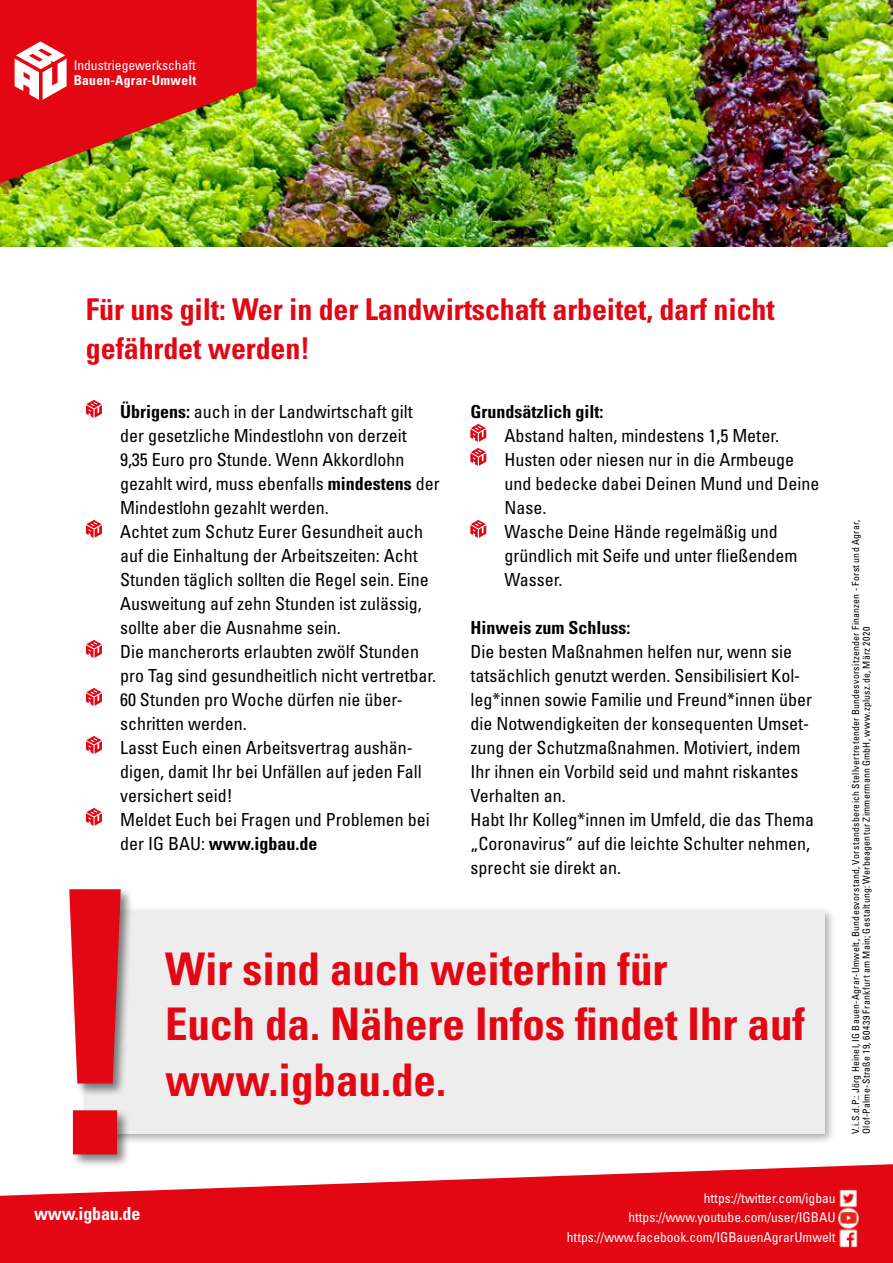
<style>
.page{position:relative;width:893px;height:1263px;background:#fff}
.page>*{position:absolute;margin:0;border:0;box-sizing:border-box;transform-origin:0 0}
.t1{font:700 condensed 367.35px "Univers";color:#e30613}
.t2{font:700 condensed 45px/55.5px "Univers";color:#e30613}
.t3{font:700 condensed 30px/39px "Univers";letter-spacing:-.005em;color:#e30613}
.t4{font:condensed 18px/24px "Univers";color:#000}
.t5{font:700 condensed 18px "Univers";color:#000}
.t6{font:700 condensed 18px "Univers";letter-spacing:-.01em;color:#fff}
.t7{font:condensed 13.5px/19.5px "Univers";color:#fff;text-align:right}
.t8{font:700 condensed 13.5px "Univers";letter-spacing:.025em;color:#fff}
.t9{font:condensed 9.75px/10.8px "Univers";letter-spacing:.025em;color:#000}
.s1{font-weight:700}
</style>
<div class="page">
<img style="left:0;top:0;width:893px;height:246px">
<svg style="left:86px;top:400px;width:16px;height:18px"></svg>
<svg style="left:86px;top:520px;width:16px;height:18px"></svg>
<svg style="left:86px;top:640px;width:16px;height:18px"></svg>
<svg style="left:86px;top:688px;width:16px;height:18px"></svg>
<svg style="left:86px;top:736px;width:16px;height:18px"></svg>
<svg style="left:86px;top:808px;width:16px;height:18px"></svg>
<svg style="left:470px;top:424px;width:16px;height:18px"></svg>
<svg style="left:470px;top:448px;width:16px;height:18px"></svg>
<svg style="left:470px;top:520px;width:16px;height:18px"></svg>
<img style="left:0;top:0;width:257px;height:183px">
<svg style="left:15px;top:41px;width:52px;height:59px"></svg>
<svg style="left:0;top:1164px;width:893px;height:99px;fill:#e30613"></svg>
<img style="left:838px;top:1187px;width:23px;height:62px">
<div style="left:80px;top:906px;width:756px;height:239px;background:#000;opacity:.35"></div>
<div style="left:85px;top:911px;width:740px;height:223px;background:#ededed"></div>
<div style="left:67px;top:887px;width:68px;height:281px;background:#000;opacity:.5"></div>
<p class="t7" style="left:74px;top:55px;width:124px">Industriegewerkschaft</p>
<p class="t8" style="left:74px;top:72px;width:124px">Bauen-Agrar-Umwelt</p>
<h3 class="t3" style="left:86px;top:289px;width:690px">Für uns gilt: Wer in der Landwirtschaft arbeitet, darf nicht gefährdet werden!</h3>
<p class="t4" style="left:120px;top:399px;width:321px"><span class="s1">Übrigens:</span> auch in der Landwirtschaft gilt der gesetzliche Mindestlohn von derzeit<br>9,35 Euro pro Stunde. Wenn Akkordlohn gezahlt wird, muss ebenfalls <span class="s1">mindestens</span> der Mindestlohn gezahlt werden.<br>Achtet zum Schutz Eurer Gesundheit auch auf die Einhaltung der Arbeitszeiten: Acht Stunden täglich sollten die Regel sein. Eine Ausweitung auf zehn Stunden ist zulässig, sollte aber die Ausnahme sein.<br>Die mancherorts erlaubten zwölf Stunden pro Tag sind gesundheitlich nicht vertretbar.<br>60 Stunden pro Woche dürfen nie über&shy;schritten werden.<br>Lasst Euch einen Arbeitsvertrag aushän&shy;digen, damit Ihr bei Unfällen auf jeden Fall versichert seid!<br>Meldet Euch bei Fragen und Problemen bei der IG BAU: <span class="s1">www.igbau.de</span></p>
<p class="t5" style="left:470px;top:400px;width:135px">Grundsätzlich gilt:</p>
<p class="t4" style="left:504px;top:423px;width:316px">Abstand halten, mindestens 1,5 Meter.<br>Husten oder niesen nur in die Armbeuge und bedecke dabei Deinen Mund und Deine<br>Nase.<br>Wasche Deine Hände regelmäßig und gründlich mit Seife und unter fließendem<br>Wasser.</p>
<p class="t5" style="left:470px;top:616px;width:161px">Hinweis zum Schluss:</p>
<p class="t4" style="left:470px;top:639px;width:345px">Die besten Maßnahmen helfen nur, wenn sie tatsächlich genutzt werden. Sensibilisiert Kol&shy;leg*innen sowie Familie und Freund*innen über die Notwendigkeiten der konsequenten Umset&shy;zung der Schutzmaßnahmen. Motiviert, indem Ihr ihnen ein Vorbild seid und mahnt riskantes Verhalten an.<br>Habt Ihr Kolleg*innen im Umfeld, die das Thema „Coronavirus“ auf die leichte Schulter nehmen, sprecht sie direkt an.</p>
<h1 class="t1" style="left:34px;top:798px;width:124px">!</h1>
<p class="t6" style="left:34px;top:1202px;width:108px">www.igbau.de</p>
<h2 class="t2" style="left:165px;top:940px;width:641px">Wir sind auch weiterhin für<br>Euch da. Nähere Infos findet Ihr auf</h2>
<h2 class="t2" style="left:165px;top:1051px;width:282px">www.igbau.de.</h2>
<p class="t7" style="left:567px;top:1188px;width:270px">https://twitter.com/igbau https://www.youtube.com/user/IGBAU https://www.facebook.com/IGBauenAgrarUmwelt</p>
<p class="t9" style="left:850px;top:1134px;width:615px;rotate:-90deg">V.i.S.d.P.: Jörg Heinel, IG Bauen-Agrar-Umwelt, Bundesvorstand, Vorstandsbereich Stellvertretender Bundesvorsitzender Finanzen - Forst und Agrar,<br>Olof-Palme-Straße 19, 60439 Frankfurt am Main; Gestaltung: Werbeagentur Zimmermann GmbH, www.zplusz.de, März 2020</p>
</div>
